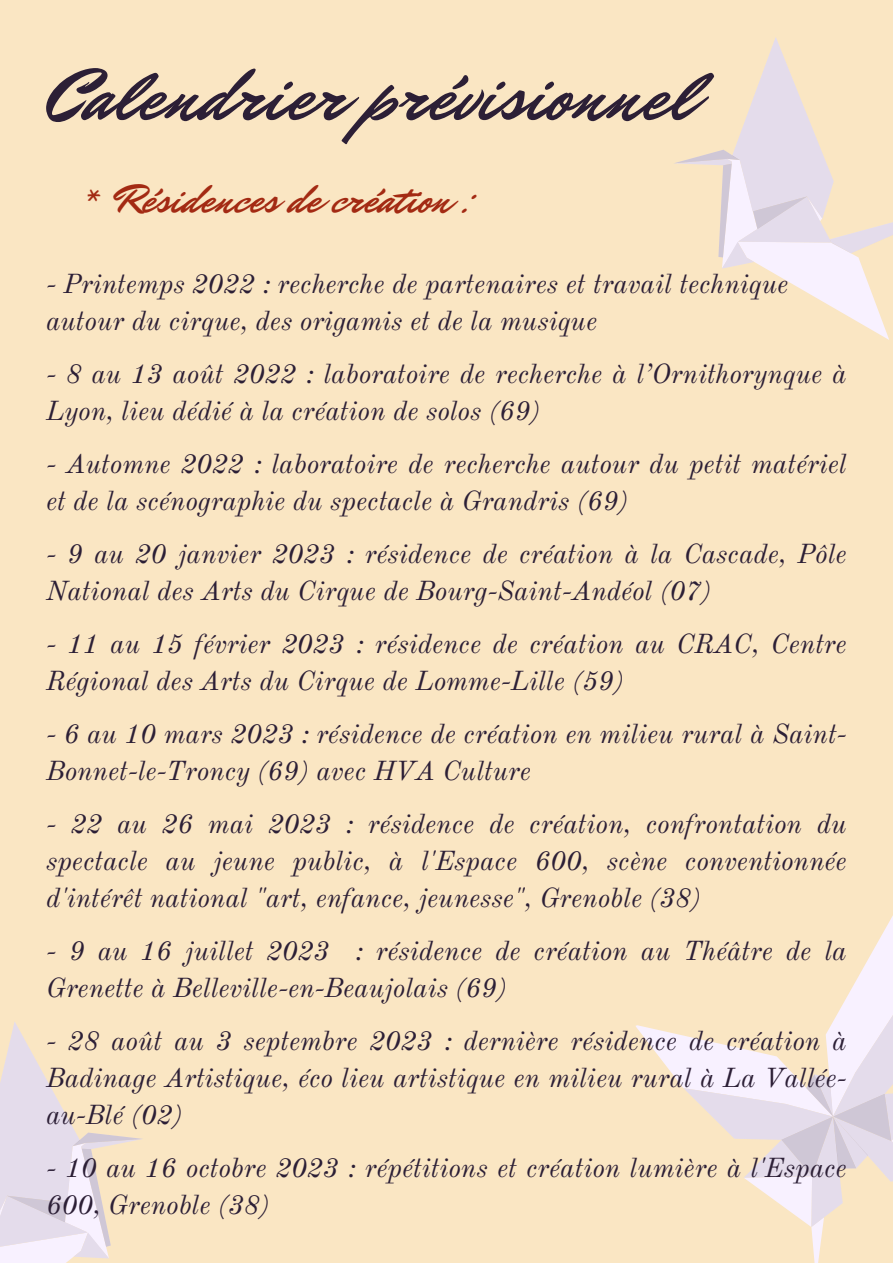
<style>
.page{position:relative;width:893px;height:1264px;background:#fff}
.page>*{position:absolute;margin:0;border:0;box-sizing:border-box;transform-origin:0 0}
.t1{font:75px "Mr Dafoe";color:#2c1f36}
.t2{font:40.5px "Mr Dafoe";color:#a32a13}
.t3{font:italic 27px/36.9px "Old Standard";color:#2c1f36}
</style>
<div class="page">
<div style="left:0;top:0;width:892px;height:1262px;background:#fae6c3"></div>
<svg style="left:0;top:1022px;width:142px;height:240px"></svg>
<svg style="left:636px;top:917px;width:256px;height:345px"></svg>
<svg style="left:742px;top:37px;width:71px;height:92px"></svg>
<svg style="left:674px;top:129px;width:218px;height:211px"></svg>
<h1 class="t1" style="left:46px;top:45px;width:649px">Calendrier prévisionnel</h1>
<h2 class="t2" style="left:76px;top:172px;width:398px">* Résidences de création :</h2>
<p class="t3" style="left:46px;top:265px;width:743px">- Printemps 2022 : recherche de partenaires et travail technique autour du cirque, des origamis et de la musique</p>
<p class="t3" style="left:46px;top:355px;width:802px">- 8 au 13 août 2022 : laboratoire de recherche à l’Ornithorynque à<br>Lyon, lieu dédié à la création de solos (69)</p>
<p class="t3" style="left:46px;top:445px;width:802px">- Automne 2022 : laboratoire de recherche autour du petit matériel et de la scénographie du spectacle à Grandris (69)</p>
<p class="t3" style="left:46px;top:535px;width:802px">- 9 au 20 janvier 2023 : résidence de création à la Cascade, Pôle<br>National des Arts du Cirque de Bourg-Saint-Andéol (07)</p>
<p class="t3" style="left:46px;top:625px;width:802px">- 11 au 15 février 2023 : résidence de création au CRAC, Centre<br>Régional des Arts du Cirque de Lomme-Lille (59)</p>
<p class="t3" style="left:46px;top:715px;width:802px">- 6 au 10 mars 2023 : résidence de création en milieu rural à Saint-<br>Bonnet-le-Troncy (69) avec HVA Culture</p>
<p class="t3" style="left:46px;top:805px;width:802px;text-align:justify">- 22 au 26 mai 2023 : résidence de création, confrontation du spectacle au jeune public, à l'Espace 600, scène conventionnée d'intérêt national "art, enfance, jeunesse", Grenoble (38)</p>
<p class="t3" style="left:46px;top:932px;width:802px">- 9 au 16 juillet 2023 : résidence de création au Théâtre de la<br>Grenette à Belleville-en-Beaujolais (69)</p>
<p class="t3" style="left:46px;top:1022px;width:802px;text-align:justify">- 28 août au 3 septembre 2023 : dernière résidence de création à Badinage Artistique, éco lieu artistique en milieu rural à La Vallée&shy;au-Blé (02)</p>
<p class="t3" style="left:46px;top:1149px;width:802px">- 10 au 16 octobre 2023 : répétitions et création lumière à l'Espace<br>600, Grenoble (38)</p>
</div>
